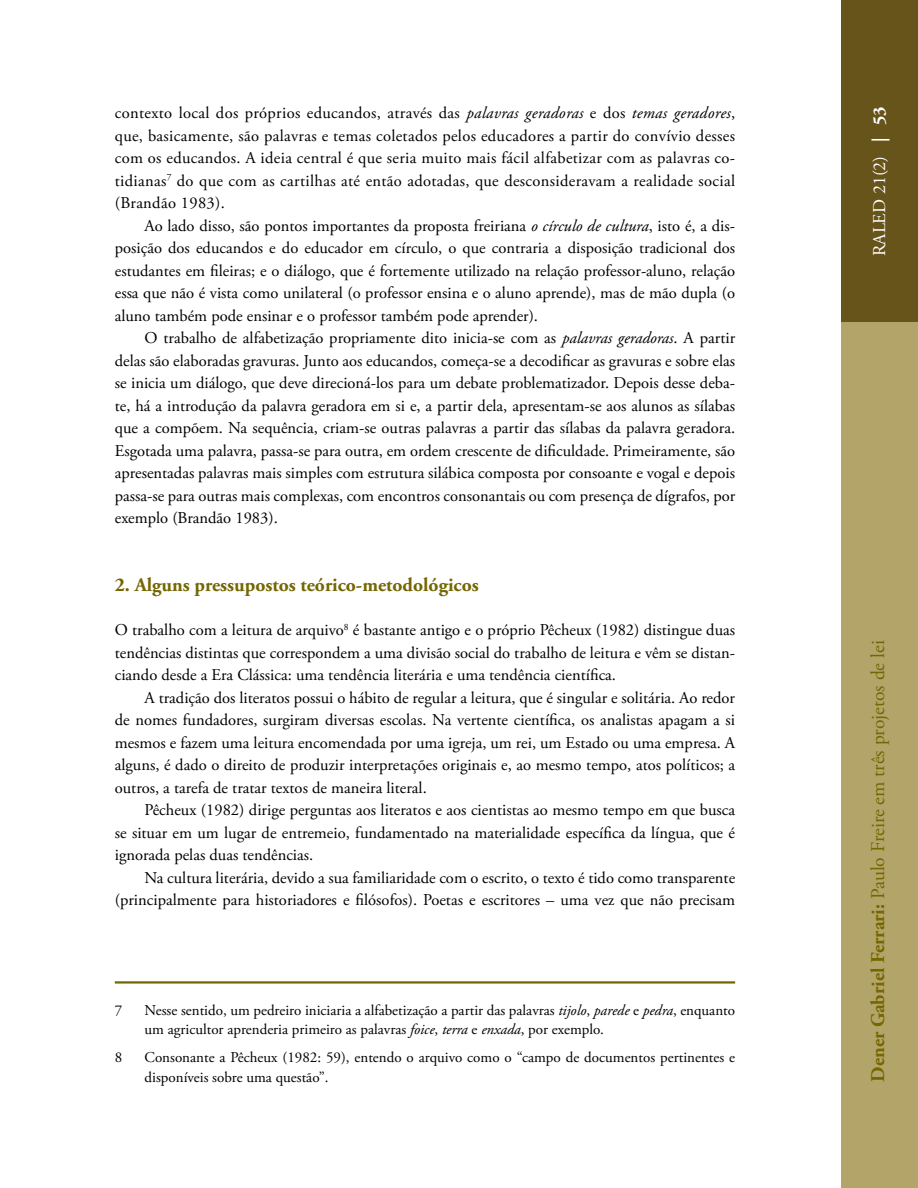
<style>
.page{position:relative;width:918px;height:1188px;background:#fff}
.page>*{position:absolute;margin:0;border:0;box-sizing:border-box;transform-origin:0 0}
.t1{font:19.5px "Adobe Garamond Pro";color:#746600}
.t2{font:700 19.5px "Adobe Garamond Pro";color:#746600}
.t3{font:18px "Adobe Garamond Pro";color:#fff}
.t4{font:16.5px/22.5px "Adobe Garamond Pro";color:#000;text-align:justify}
.t5{font:15px/19.5px "Adobe Garamond Pro";color:#000}
.s1{font-style:italic}
.s2{font-weight:700}
</style>
<div class="page">
<div style="left:841px;top:0;width:77px;height:1188px;background:#b3a46a"></div>
<div style="left:841px;top:0;width:77px;height:322px;background:#67541a"></div>
<hr style="left:115px;top:981px;width:620px;height:3px;background:#746600">
<p class="t4" style="left:115px;top:102px;width:622px">contexto local dos próprios educandos, através das <span class="s1">palavras geradoras</span> e dos <span class="s1">temas geradores</span>, que, basicamente, são palavras e temas coletados pelos educadores a partir do convívio desses com os educandos. A ideia central é que seria muito mais fácil alfabetizar com as palavras co&shy;tidianas<sup>7</sup> do que com as cartilhas até então adotadas, que desconsideravam a realidade social (Brandão 1983).</p>
<p class="t4" style="left:115px;top:215px;width:622px;text-indent:30px">Ao lado disso, são pontos importantes da proposta freiriana <span class="s1">o círculo de cultura</span>, isto é, a dis&shy;posição dos educandos e do educador em círculo, o que contraria a disposição tradicional dos estudantes em fileiras; e o diálogo, que é fortemente utilizado na relação professor-aluno, relação essa que não é vista como unilateral (o professor ensina e o aluno aprende), mas de mão dupla (o aluno também pode ensinar e o professor também pode aprender).</p>
<p class="t4" style="left:115px;top:327px;width:622px;text-indent:30px">O trabalho de alfabetização propriamente dito inicia-se com as <span class="s1">palavras geradoras</span>. A partir delas são elaboradas gravuras. Junto aos educandos, começa-se a decodificar as gravuras e sobre elas se inicia um diálogo, que deve direcioná-los para um debate problematizador. Depois desse deba&shy;te, há a introdução da palavra geradora em si e, a partir dela, apresentam-se aos alunos as sílabas que a compõem. Na sequência, criam-se outras palavras a partir das sílabas da palavra geradora.<br>Esgotada uma palavra, passa-se para outra, em ordem crescente de dificuldade. Primeiramente, são apresentadas palavras mais simples com estrutura silábica composta por consoante e vogal e depois passa-se para outras mais complexas, com encontros consonantais ou com presença de dígrafos, por exemplo (Brandão 1983).</p>
<p class="t2" style="left:115px;top:574px;width:365px">2. Alguns pressupostos teórico-metodológicos</p>
<p class="t4" style="left:115px;top:619px;width:622px">O trabalho com a leitura de arquivo<sup>8</sup> é bastante antigo e o próprio Pêcheux (1982) distingue duas tendências distintas que correspondem a uma divisão social do trabalho de leitura e vêm se distan&shy;ciando desde a Era Clássica: uma tendência literária e uma tendência científica.</p>
<p class="t4" style="left:115px;top:687px;width:622px;text-indent:30px">A tradição dos literatos possui o hábito de regular a leitura, que é singular e solitária. Ao redor de nomes fundadores, surgiram diversas escolas. Na vertente científica, os analistas apagam a si mesmos e fazem uma leitura encomendada por uma igreja, um rei, um Estado ou uma empresa. A alguns, é dado o direito de produzir interpretações originais e, ao mesmo tempo, atos políticos; a outros, a tarefa de tratar textos de maneira literal.</p>
<p class="t4" style="left:115px;top:799px;width:622px;text-indent:30px">Pêcheux (1982) dirige perguntas aos literatos e aos cientistas ao mesmo tempo em que busca se situar em um lugar de entremeio, fundamentado na materialidade específica da língua, que é ignorada pelas duas tendências.</p>
<p class="t4" style="left:115px;top:867px;width:622px;text-align:right">Na cultura literária, devido a sua familiaridade com o escrito, o texto é tido como transparente (principalmente para historiadores e filósofos). Poetas e escritores – uma vez que não precisam</p>
<p class="t5" style="left:115px;top:1001px;width:9px">7</p>
<p class="t5" style="left:145px;top:1001px;width:592px">Nesse sentido, um pedreiro iniciaria a alfabetização a partir das palavras <span class="s1">tijolo</span>, <span class="s1">parede</span> e <span class="s1">pedra</span>, enquanto um agricultor aprenderia primeiro as palavras <span class="s1">foice</span>, <span class="s1">terra</span> e <span class="s1">enxada</span>, por exemplo.</p>
<p class="t5" style="left:115px;top:1048px;width:9px">8</p>
<p class="t5" style="left:145px;top:1048px;width:592px">Consonante a Pêcheux (1982: 59), entendo o arquivo como o “campo de documentos pertinentes e disponíveis sobre uma questão”.</p>
<p class="t3" style="left:869px;top:256px;width:151px;rotate:-90deg">RALED 21(2) <span class="s2">| 53</span></p>
<p class="t1" style="left:866px;top:1082px;width:443px;rotate:-90deg"><span class="s2">Dener Gabriel Ferrari:</span> Paulo Freire em três projetos de lei</p>
</div>
